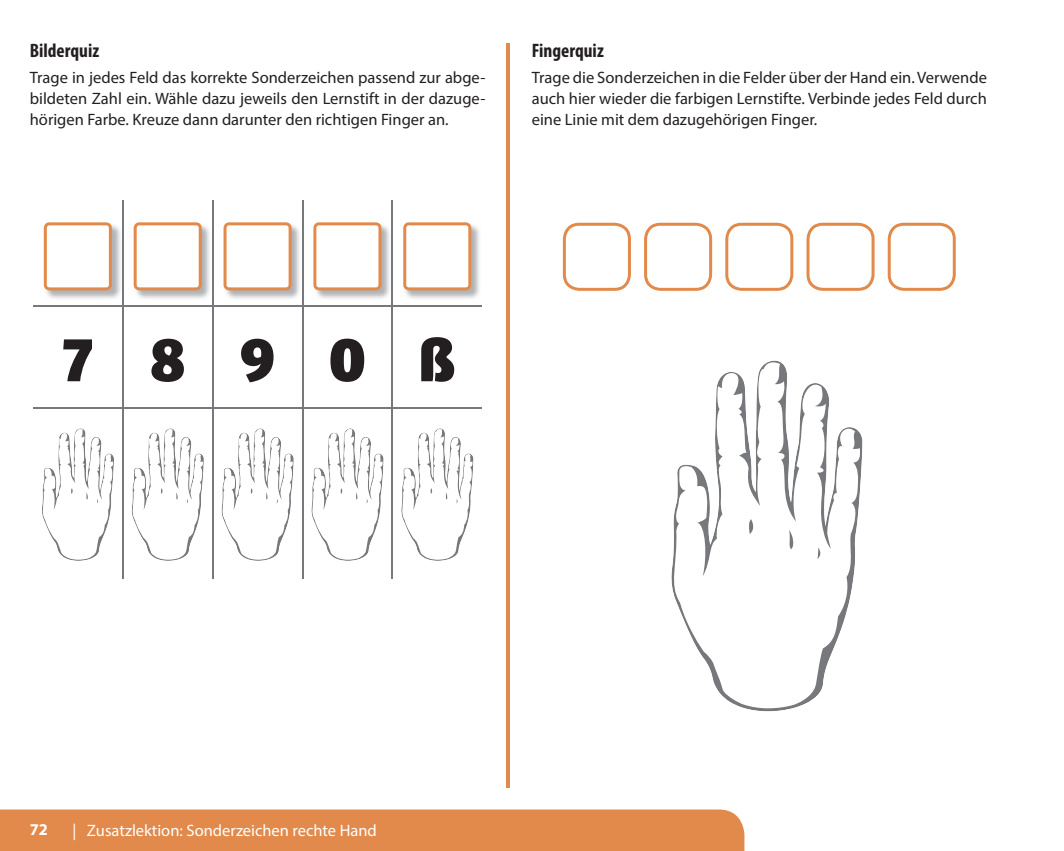
<style>
.page{position:relative;width:1064px;height:851px;background:#fff}
.page>*{position:absolute;margin:0;border:0;box-sizing:border-box;transform-origin:0 0}
.t1{font:900 60px "Meta Headline Pro";letter-spacing:.925em;color:#231f20}
.t2{font:700 condensed 19.5px "Myriad Pro";color:#231f20}
.t3{font:16.5px/21px "Myriad Pro";color:#231f20;text-align:justify}
.t4{font:16.5px "Myriad Pro";color:#fff}
.t5{font:700 16.5px "Myriad Pro";color:#fff}
</style>
<div class="page">
<div style="left:0;top:809px;width:744px;height:41px;background:#e28a4b"></div>
<svg style="left:887px;top:223px;width:68px;height:68px"></svg>
<svg style="left:806px;top:223px;width:68px;height:68px"></svg>
<svg style="left:725px;top:223px;width:68px;height:68px"></svg>
<svg style="left:644px;top:223px;width:68px;height:68px"></svg>
<svg style="left:563px;top:223px;width:68px;height:68px"></svg>
<svg style="left:671px;top:360px;width:191px;height:351px"></svg>
<svg style="left:788px;top:530px;width:6px;height:19px"></svg>
<svg style="left:748px;top:519px;width:8px;height:15px"></svg>
<svg style="left:817px;top:547px;width:4px;height:12px"></svg>
<hr style="left:122px;top:200px;width:1px;height:105px;background:#76787b">
<hr style="left:212px;top:200px;width:1px;height:105px;background:#76787b">
<hr style="left:302px;top:200px;width:1px;height:105px;background:#76787b">
<hr style="left:33px;top:305px;width:180px;height:2px;background:#76787b">
<hr style="left:122px;top:307px;width:1px;height:100px;background:#76787b">
<hr style="left:213px;top:305px;width:89px;height:2px;background:#76787b">
<hr style="left:212px;top:307px;width:1px;height:100px;background:#76787b">
<hr style="left:302px;top:305px;width:90px;height:2px;background:#76787b">
<hr style="left:302px;top:307px;width:1px;height:100px;background:#76787b">
<hr style="left:33px;top:407px;width:180px;height:2px;background:#76787b">
<hr style="left:122px;top:409px;width:1px;height:169px;background:#76787b">
<hr style="left:213px;top:407px;width:89px;height:2px;background:#76787b">
<hr style="left:212px;top:409px;width:1px;height:169px;background:#76787b">
<hr style="left:302px;top:407px;width:90px;height:2px;background:#76787b">
<hr style="left:302px;top:409px;width:1px;height:169px;background:#76787b">
<hr style="left:391px;top:200px;width:2px;height:105px;background:#76787b">
<hr style="left:392px;top:305px;width:90px;height:2px;background:#76787b">
<hr style="left:391px;top:307px;width:2px;height:100px;background:#76787b">
<hr style="left:392px;top:407px;width:90px;height:2px;background:#76787b">
<hr style="left:391px;top:409px;width:2px;height:169px;background:#76787b">
<img style="left:46px;top:225px;width:75px;height:74px">
<svg style="left:44px;top:222px;width:68px;height:68px"></svg>
<img style="left:136px;top:225px;width:74px;height:74px">
<svg style="left:134px;top:222px;width:68px;height:68px"></svg>
<img style="left:226px;top:225px;width:74px;height:74px">
<svg style="left:223px;top:222px;width:68px;height:68px"></svg>
<img style="left:316px;top:225px;width:74px;height:74px">
<svg style="left:313px;top:222px;width:68px;height:68px"></svg>
<img style="left:405px;top:225px;width:75px;height:74px">
<svg style="left:403px;top:222px;width:68px;height:68px"></svg>
<svg style="left:42px;top:428px;width:72px;height:133px"></svg>
<svg style="left:131px;top:428px;width:73px;height:133px"></svg>
<svg style="left:221px;top:428px;width:73px;height:133px"></svg>
<svg style="left:311px;top:428px;width:72px;height:133px"></svg>
<svg style="left:401px;top:428px;width:72px;height:133px"></svg>
<hr style="left:507px;top:43px;width:3px;height:744px;background:#e28a4b">
<p class="t2" style="left:30px;top:43px;width:71px">Bilderquiz</p>
<p class="t3" style="left:30px;top:68px;width:457px">Trage in jedes Feld das korrekte Sonderzeichen passend zur abge&shy;bildeten Zahl ein. Wähle dazu jeweils den Lernstift in der dazuge&shy;hörigen Farbe. Kreuze dann darunter den richtigen Finger an.</p>
<p class="t2" style="left:531px;top:43px;width:74px">Fingerquiz</p>
<p class="t3" style="left:531px;top:68px;width:457px">Trage die Sonderzeichen in die Felder über der Hand ein. Verwende auch hier wieder die farbigen Lernstifte. Verbinde jedes Feld durch eine Linie mit dem dazugehörigen Finger.</p>
<h1 class="t1" style="left:63px;top:338px;width:393px">7890ß</h1>
<p class="t5" style="left:30px;top:823px;width:20px">72</p>
<p class="t4" style="left:72px;top:823px;width:306px">| Zusatzlektion: Sonderzeichen rechte Hand</p>
</div>
